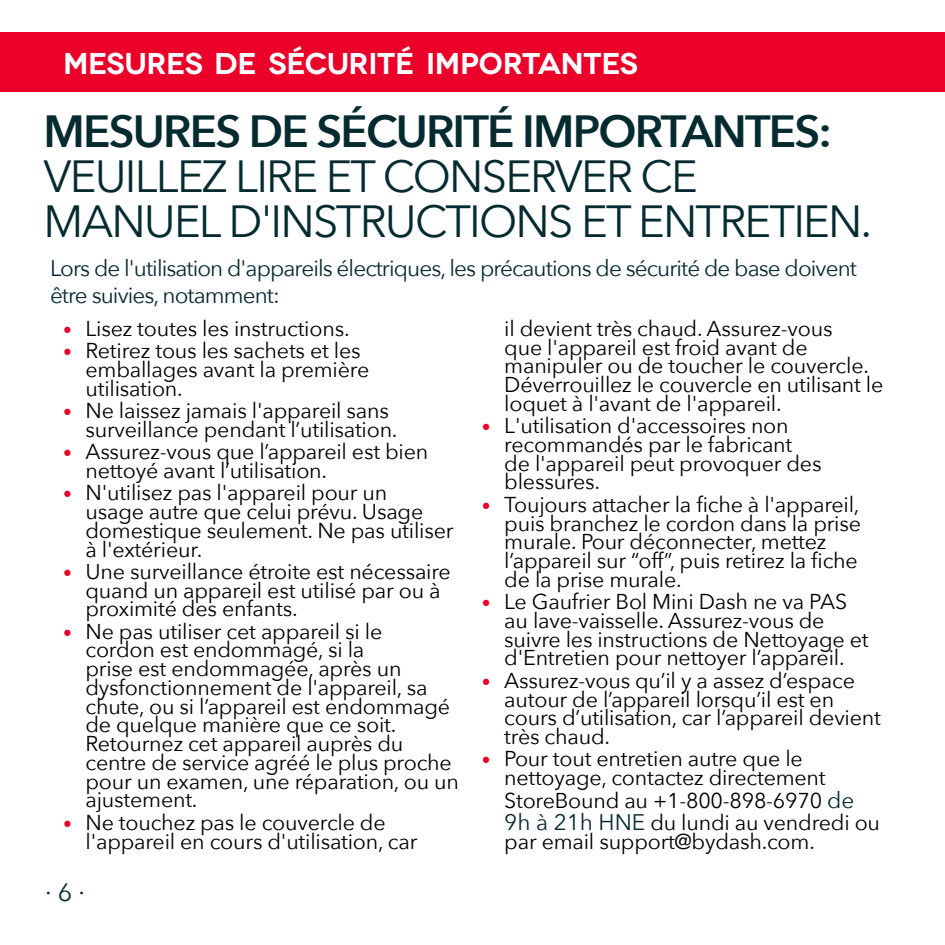
<style>
.page{position:relative;width:945px;height:945px;background:#fff}
.page>*{position:absolute;margin:0;border:0;box-sizing:border-box;transform-origin:0 0}
.t1{font:45px/45px "Avenir Next";letter-spacing:-.04em;color:#052a30}
.t2{font:600 45px "Avenir Next";letter-spacing:-.04em;color:#052a30}
.t3{font:600 30px "Novecentowide";letter-spacing:-.01em;color:#fff}
.t4{font:25px "Avenir Next";color:#052a30}
.t5{font:22.5px/27px "Avenir Next";letter-spacing:-.04em;color:#052a30}
.t6{font:21.5px/18.8px "Avenir Next";letter-spacing:-.01em;color:#000}
.s1{font-size:17.5px;color:#ea0029}
.s2{font-size:22.5px;color:#052a30}
</style>
<div class="page">
<div style="left:0;top:32px;width:945px;height:60px;background:#ea0029"></div>
<h2 class="t3" style="left:63px;top:45px;width:577px">MESURES DE SÉCURITÉ IMPORTANTES</h2>
<h1 class="t2" style="left:44px;top:93px;width:790px">MESURES DE SÉCURITÉ IMPORTANTES:</h1>
<h1 class="t1" style="left:44px;top:152px;width:830px">VEUILLEZ LIRE ET CONSERVER CE<br>MANUEL D'INSTRUCTIONS ET ENTRETIEN.</h1>
<p class="t5" style="left:50px;top:254px;width:809px">Lors de l'utilisation d'appareils électriques, les précautions de sécurité de base doivent être suivies, notamment:</p>
<p class="t6" style="left:63px;top:318px;width:288px"><span class="s1">•</span> Lisez toutes les instructions.</p>
<p class="t6" style="left:86px;top:340px;width:285px;text-indent:-22px"><span class="s1">•</span> Retirez tous les sachets et les emballages avant la première utilisation.</p>
<p class="t6" style="left:86px;top:400px;width:314px;text-indent:-22px"><span class="s1">•</span> Ne laissez jamais l'appareil sans surveillance pendant l’utilisation.</p>
<p class="t6" style="left:86px;top:441px;width:344px;text-indent:-22px"><span class="s1">•</span> Assurez-vous que l’appareil est bien nettoyé avant l’utilisation.</p>
<p class="t6" style="left:86px;top:483px;width:370px;text-indent:-22px"><span class="s1">•</span> N'utilisez pas l'appareil pour un<br>usage autre que celui prévu. Usage domestique seulement. Ne pas utiliser à l'extérieur.</p>
<p class="t6" style="left:86px;top:561px;width:367px;text-indent:-22px"><span class="s1">•</span> Une surveillance étroite est nécessaire quand un appareil est utilisé par ou à proximité des enfants.</p>
<p class="t6" style="left:86px;top:621px;width:375px;text-indent:-22px"><span class="s1">•</span> Ne pas utiliser cet appareil si le<br>cordon est endommagé, si la<br>prise est endommagée, après un dysfonctionnement de l'appareil, sa chute, ou si l’appareil est endommagé de quelque manière que ce soit.<br>Retournez cet appareil auprès du centre de service agréé le plus proche pour un examen, une réparation, ou un ajustement.</p>
<p class="t6" style="left:86px;top:812px;width:334px;text-indent:-22px"><span class="s1">•</span> Ne touchez pas le couvercle de l'appareil en cours d'utilisation, car</p>
<p class="t4" style="left:45px;top:871px;width:41px">∙ 6 ∙</p>
<p class="t6" style="left:504px;top:318px;width:381px">il devient très chaud. Assurez-vous<br>que l'appareil est froid avant de manipuler ou de toucher le couvercle.<br>Déverrouillez le couvercle en utilisant le loquet à l'avant de l'appareil.</p>
<p class="t6" style="left:504px;top:415px;width:319px;text-indent:-22px"><span class="s1">•</span> L'utilisation d'accessoires non recommandés par le fabricant de l'appareil peut provoquer des blessures.</p>
<p class="t6" style="left:504px;top:494px;width:358px;text-indent:-22px"><span class="s1">•</span> Toujours attacher la fiche à l'appareil, puis branchez le cordon dans la prise murale. Pour déconnecter, mettez l’appareil sur “off”, puis retirez la fiche de la prise murale.</p>
<p class="t6" style="left:504px;top:591px;width:366px;text-indent:-22px"><span class="s1">•</span> Le Gaufrier Bol Mini Dash ne va PAS au lave-vaisselle. Assurez-vous de suivre les instructions de Nettoyage et d'Entretien pour nettoyer l’appareil.</p>
<p class="t6" style="left:504px;top:670px;width:378px;text-indent:-22px"><span class="s1">•</span> Assurez-vous qu’il y a assez d’espace autour de l’appareil lorsqu’il est en cours d’utilisation, car l’appareil devient très chaud.</p>
<p class="t6" style="left:504px;top:749px;width:323px;text-indent:-22px"><span class="s1">•</span> Pour tout entretien autre que le nettoyage, contactez directement</p>
<p class="t6" style="left:504px;top:788px;width:377px;line-height:22.5px">StoreBound au +1-800-898-6970 <span class="s2">de<br>9h à 21h HNE</span> du lundi au vendredi ou</p>
<p class="t6" style="left:504px;top:831px;width:312px">par email support@bydash.com.</p>
</div>
